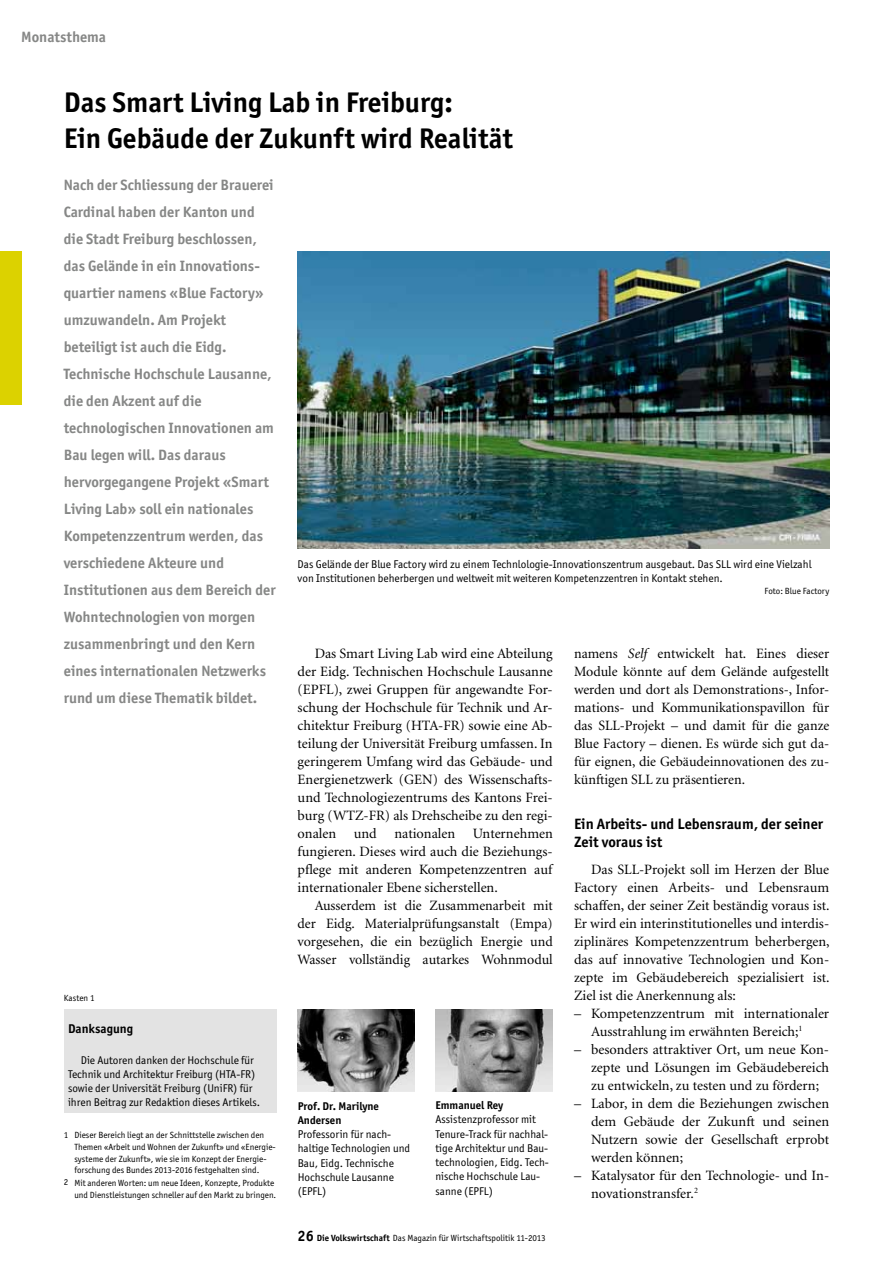
<style>
.page{position:relative;width:893px;height:1263px;background:#fff}
.page>*{position:absolute;margin:0;border:0;box-sizing:border-box;transform-origin:0 0}
.t1{font:700 28.5px/36px "Officina San ITC";color:#000}
.t2{font:700 15px/27px "Officina San ITC";color:#868786}
.t3{font:700 15px/18px "Officina San ITC";color:#000}
.t4{font:14.25px/18px "Minion";color:#000;text-align:justify}
.t5{font:700 12.75px "Officina San ITC";color:#000}
.t6{font:11.25px/14.2px "Officina San ITC";color:#000}
.t7{font:700 11.25px/14.2px "Officina San ITC";color:#000}
.t8{font:9px "Officina San ITC";color:#000}
.s1{font-style:italic}
.s2{font-weight:700;font-size:15px}
.s3{font-weight:700}
</style>
<div class="page">
<div style="left:0;top:252px;width:21px;height:153px;background:#dcd200"></div>
<img style="left:436px;top:1010px;width:117px;height:82px">
<div style="left:64px;top:1010px;width:212px;height:103px;background:#e3e3e3"></div>
<img style="left:298px;top:1010px;width:117px;height:82px">
<img style="left:298px;top:251px;width:531px;height:298px">
<p class="t2" style="left:21px;top:23px;width:86px">Monatsthema</p>
<h1 class="t1" style="left:64px;top:84px;width:451px">Das Smart Living Lab in Freiburg:<br>Ein -Gebäude der -Zukunft wird Realität</h1>
<p class="t2" style="left:64px;top:172px;width:213px">Nach der Schliessung der Brauerei<br>Cardinal haben der Kanton und die Stadt Freiburg beschlossen, das Gelände in ein Innovations&shy;quartier namens «Blue Factory» umzuwandeln. Am Projekt beteiligt ist auch die Eidg.<br>Technische Hochschule Lausanne, die den Akzent auf die technologischen Innovationen am<br>Bau legen will. Das daraus hervorgegangene Projekt «Smart<br>Living Lab» soll ein nationales<br>Kompetenzzentrum werden, das verschiedene Akteure und<br>Institutionen aus dem Bereich der<br>Wohntechnologien von morgen zusammenbringt und den Kern eines internationalen Netzwerks rund um diese Thematik bildet.</p>
<p class="t6" style="left:298px;top:557px;width:515px">Das Gelände der Blue Factory wird zu einem Technlologie-Innovationszentrum ausgebaut. Das SLL wird eine Vielzahl von Institutionen beherbergen und weltweit mit weiteren Kompetenzzentren in Kontakt stehen.</p>
<p class="t8" style="left:764px;top:586px;width:66px">Foto: Blue Factory</p>
<p class="t4" style="left:574px;top:644px;width:257px">namens <span class="s1">Self</span> entwickelt hat. Eines dieser Module könnte auf dem Gelände aufgestellt werden und dort als Demonstrations-, Infor&shy;mations- und Kommunikationspavillon für das SLL-Projekt – und damit für die ganze Blue Factory – dienen. Es würde sich gut da&shy;für eignen, die Gebäudeinnovationen des zu&shy;künftigen SLL zu präsentieren.</p>
<p class="t3" style="left:574px;top:814px;width:251px">Ein Arbeits- und Lebensraum, der seiner<br>Zeit voraus ist</p>
<p class="t4" style="left:574px;top:860px;width:257px;text-indent:17px">Das SLL-Projekt soll im Herzen der Blue Factory einen Arbeits- und Lebensraum schaffen, der seiner Zeit beständig voraus ist.<br>Er wird ein interinstitutionelles und interdis&shy;ziplinäres Kompetenzzentrum beherbergen, das auf innovative Technologien und Kon&shy;zepte im Gebäudebereich spezialisiert ist.<br>Ziel ist die Anerkennung als:</p>
<p class="t4" style="left:591px;top:1004px;width:240px;text-indent:-17px">– Kompetenzzentrum mit internationaler<br>Ausstrahlung im erwähnten Bereich;<sup>1</sup></p>
<p class="t4" style="left:591px;top:1040px;width:240px;text-indent:-17px">– besonders attraktiver Ort, um neue Kon&shy;zepte und Lösungen im Gebäudebereich zu entwickeln, zu testen und zu fördern;</p>
<p class="t4" style="left:591px;top:1094px;width:240px;text-indent:-17px">– Labor, in dem die Beziehungen zwischen dem Gebäude der Zukunft und seinen Nutzern sowie der Gesellschaft erprobt werden können;</p>
<p class="t4" style="left:591px;top:1166px;width:240px;text-indent:-17px">– Katalysator für den Technologie- und In&shy;novationstransfer.<sup>2</sup></p>
<p class="t4" style="left:298px;top:644px;width:257px;text-indent:17px">Das Smart Living Lab wird eine Abteilung der Eidg. Technischen Hochschule Lausanne (EPFL), zwei Gruppen für angewandte For&shy;schung der Hochschule für Technik und Ar&shy;chitektur Freiburg (HTA-FR) sowie eine Ab&shy;teilung der Universität Freiburg umfassen. In geringerem Umfang wird das Gebäude- und Energienetzwerk (GEN) des Wissenschafts&shy;und Technologiezentrums des Kantons Frei&shy;burg (WTZ-FR) als Drehscheibe zu den regi&shy;onalen und nationalen Unternehmen fungieren. Dieses wird auch die Beziehungs&shy;pflege mit anderen Kompetenzzentren auf internationaler Ebene sicherstellen.</p>
<p class="t4" style="left:298px;top:896px;width:257px;text-indent:17px">Ausserdem ist die Zusammenarbeit mit der Eidg. Materialprüfungsanstalt (Empa) vorgesehen, die ein bezüglich Energie und Wasser vollständig autarkes Wohnmodul</p>
<p class="t8" style="left:64px;top:993px;width:32px">Kasten 1</p>
<p class="t5" style="left:68px;top:1020px;width:67px">Danksagung</p>
<p class="t6" style="left:68px;top:1052px;width:194px;text-indent:13px">Die Autoren danken der Hochschule für Technik und Architektur Freiburg (HTA-FR) sowie der Universität Freiburg (UniFR) für ihren Beitrag zur Redaktion dieses Artikels.</p>
<p class="t7" style="left:435px;top:1098px;width:69px">Emmanuel Rey</p>
<p class="t6" style="left:435px;top:1112px;width:115px">Assistenzprofessor mit<br>Tenure-Track für nachhal&shy;tige Architektur und Bau&shy;technologien, Eidg. Tech&shy;nische Hochschule Lau&shy;sanne (EPFL)</p>
<p class="t7" style="left:298px;top:1098px;width:83px">Prof. Dr. Marilyne<br>Andersen</p>
<p class="t6" style="left:298px;top:1127px;width:114px">Professorin für nach&shy;haltige Technologien und<br>Bau, Eidg. Technische<br>Hochschule Lausanne (EPFL)</p>
<p class="t8" style="left:64px;top:1129px;width:202px">1 Dieser Bereich liegt an der Schnittstelle zwischen den</p>
<p class="t8" style="left:74px;top:1141px;width:203px">Themen «Arbeit und Wohnen der Zukunft» und «Energie-</p>
<p class="t8" style="left:74px;top:1153px;width:194px">systeme der Zukunft», wie sie im Konzept der Energie-</p>
<p class="t8" style="left:74px;top:1165px;width:186px">forschung des Bundes 2013-2016 festgehalten sind.</p>
<p class="t8" style="left:64px;top:1177px;width:212px">2 Mit anderen Worten: um neue Ideen, Konzepte, Produkte</p>
<p class="t8" style="left:74px;top:1189px;width:203px">und Dienstleistungen schneller auf den Markt zu bringen.</p>
<p class="t8" style="left:298px;top:1232px;width:250px"><span class="s2">26</span> <span class="s3">Die Volkswirtschaft</span> Das Magazin für Wirtschaftspolitik 11-2013</p>
</div>
